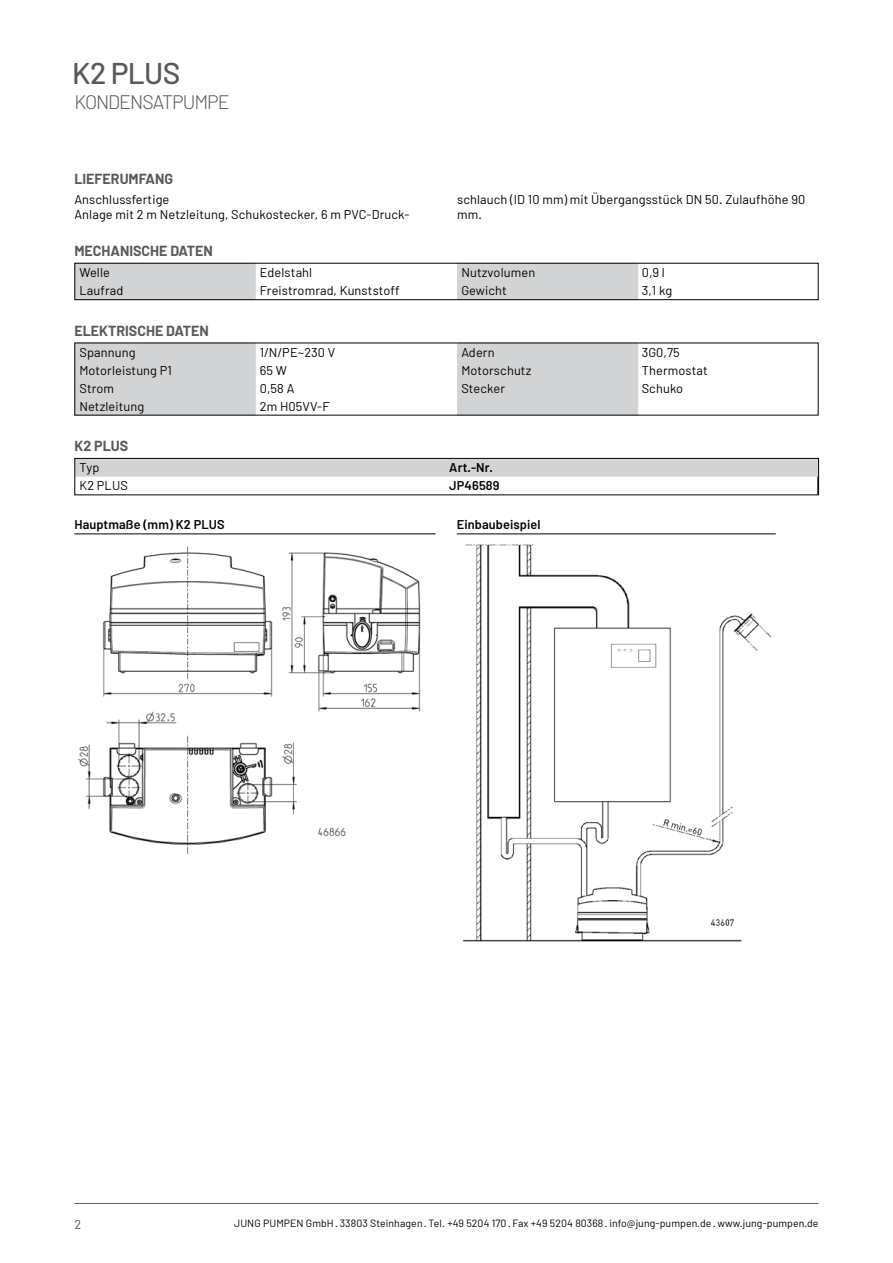
<style>
.page{position:relative;width:893px;height:1263px;background:#fff}
.page>*{position:absolute;margin:0;border:0;box-sizing:border-box;transform-origin:0 0}
.t1{font:500 30px "Barlow";letter-spacing:-.025em;color:#58595b}
.t2{font:300 19.5px "Barlow";letter-spacing:-.05em;color:#58595b}
.t3{font:700 14.25px "Barlow";color:#58595b}
.t4{font:12.75px/15.3px "Barlow";letter-spacing:.01em;color:#000}
.t5{font:600 12.75px "Barlow";letter-spacing:.01em;color:#000}
.t6{font:12.75px "Barlow";color:#58595b}
.t7{font:10.5px "Barlow";letter-spacing:.01em;color:#000}
</style>
<div class="page">
<hr style="left:74px;top:1203px;width:745px;height:1px;background:#58595b">
<div style="left:76px;top:460px;width:741px;height:17px;background:#d1d3d4"></div>
<div style="left:74px;top:458px;width:745px;height:37px;border:1px solid #000"></div>
<svg style="left:76px;top:265px;width:562px;height:33px"></svg>
<div style="left:74px;top:263px;width:745px;height:37px;border:1px solid #000"></div>
<svg style="left:76px;top:345px;width:562px;height:68px"></svg>
<hr style="left:74px;top:533px;width:361px;height:1px;background:#000">
<img style="left:78px;top:546px;width:343px;height:309px">
<hr style="left:457px;top:533px;width:319px;height:1px;background:#000">
<img style="left:463px;top:544px;width:309px;height:398px">
<h1 class="t1" style="left:72px;top:55px;width:110px">K2 PLUS</h1>
<h2 class="t2" style="left:74px;top:90px;width:157px">KONDENSATPUMPE</h2>
<p class="t3" style="left:74px;top:170px;width:100px">LIEFERUMFANG</p>
<p class="t4" style="left:74px;top:192px;width:337px">Anschlussfertige<br>Anlage mit 2 m Netzleitung, Schukostecker, 6 m PVC-Druck-</p>
<p class="t4" style="left:457px;top:192px;width:350px">schlauch (ID 10 mm) mit Übergangsstück DN 50. Zulaufhöhe 90 mm.</p>
<p class="t3" style="left:74px;top:242px;width:140px">MECHANISCHE DATEN</p>
<p class="t4" style="left:79px;top:265px;width:32px">Welle</p>
<p class="t4" style="left:260px;top:265px;width:54px">Edelstahl</p>
<p class="t4" style="left:79px;top:282px;width:45px">Laufrad</p>
<p class="t4" style="left:260px;top:282px;width:141px">Freistromrad, Kunststoff</p>
<p class="t3" style="left:74px;top:322px;width:136px">ELEKTRISCHE DATEN</p>
<p class="t4" style="left:79px;top:344px;width:58px">Spannung</p>
<p class="t4" style="left:260px;top:344px;width:77px">1/N/PE~230 V</p>
<p class="t4" style="left:79px;top:362px;width:94px">Motorleistung P1</p>
<p class="t4" style="left:260px;top:362px;width:29px">65 W</p>
<p class="t4" style="left:79px;top:380px;width:36px">Strom</p>
<p class="t4" style="left:260px;top:380px;width:36px">0,58 A</p>
<p class="t4" style="left:79px;top:398px;width:66px">Netzleitung</p>
<p class="t4" style="left:260px;top:398px;width:71px">2m H05VV-F</p>
<p class="t3" style="left:74px;top:437px;width:55px">K2 PLUS</p>
<p class="t4" style="left:461px;top:265px;width:75px">Nutzvolumen</p>
<p class="t4" style="left:642px;top:265px;width:25px">0,9 l</p>
<p class="t4" style="left:461px;top:282px;width:47px">Gewicht</p>
<p class="t4" style="left:642px;top:282px;width:32px">3,1 kg</p>
<p class="t4" style="left:461px;top:344px;width:35px">Adern</p>
<p class="t4" style="left:642px;top:344px;width:40px">3G0,75</p>
<p class="t4" style="left:461px;top:362px;width:72px">Motorschutz</p>
<p class="t4" style="left:642px;top:362px;width:68px">Thermostat</p>
<p class="t4" style="left:461px;top:380px;width:45px">Stecker</p>
<p class="t4" style="left:642px;top:380px;width:43px">Schuko</p>
<p class="t4" style="left:79px;top:460px;width:21px">Typ</p>
<p class="t5" style="left:449px;top:460px;width:45px">Art.-Nr.</p>
<p class="t4" style="left:79px;top:478px;width:50px">K2 PLUS</p>
<p class="t5" style="left:449px;top:478px;width:52px">JP46589</p>
<p class="t5" style="left:74px;top:517px;width:152px">Hauptmaße (mm) K2 PLUS</p>
<p class="t5" style="left:457px;top:517px;width:85px">Einbaubeispiel</p>
<p class="t6" style="left:74px;top:1216px;width:8px">2</p>
<p class="t7" style="left:234px;top:1216px;width:586px">JUNG PUMPEN GmbH · 33803 Steinhagen · Tel. +49 5204 170 · Fax +49 5204 80368 · info@jung-pumpen.de · www.jung-pumpen.de</p>
</div>
